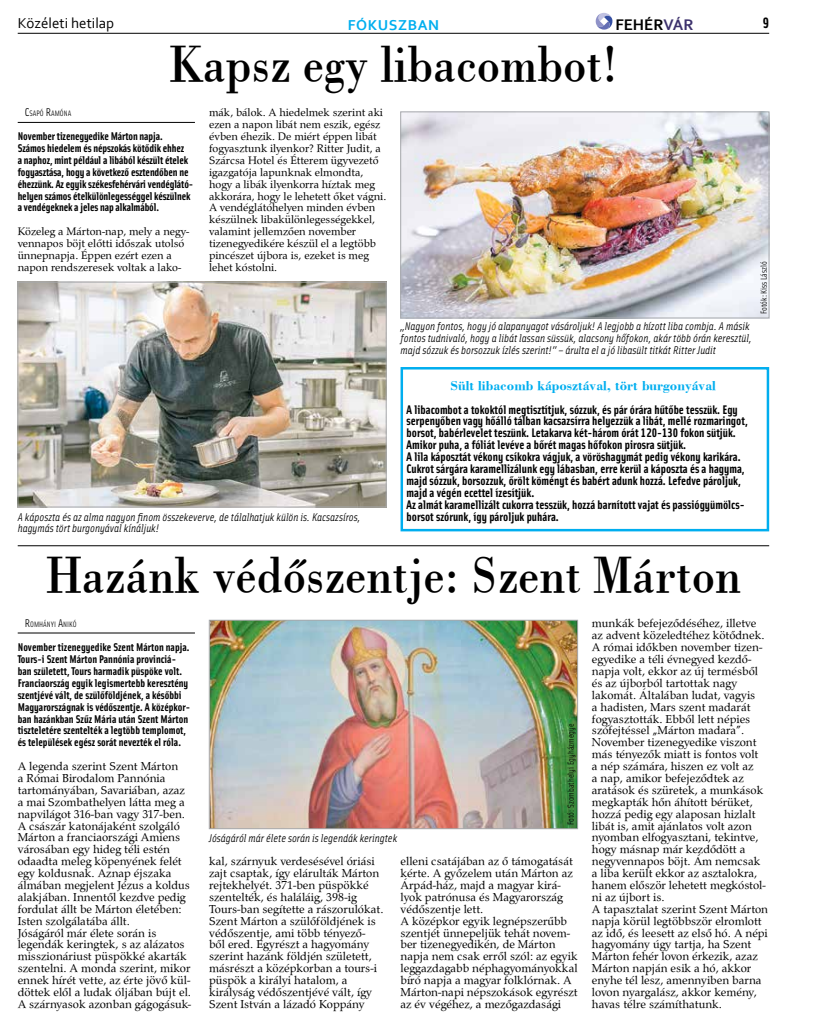
<style>
.page{position:relative;width:833px;height:1025px;background:#fff}
.page>*{position:absolute;margin:0;border:0;box-sizing:border-box;transform-origin:0 0}
.t1{font:52.5px "Bodoni PFL";color:#000;scale:.9 1}
.t2{font:700 16.12px "Corbel";color:#000}
.t3{font:15px "Corbel";color:#000}
.t4{font:700 15px "Corbel";letter-spacing:.04em;color:#00aeef}
.t5{font:700 15px "Solex";color:#000}
.t6{font:700 13.75px "Bodoni PFL";color:#00aeef}
.t7{font:700 12.5px/11.9px "Solex";color:#000}
.t8{font:11.88px/11.9px "Palladius";color:#000}
.t9{font:700 11.25px/11.9px "Solex";color:#000}
.t10{font:11.25px/11.9px "Palladius";color:#000}
.t11{font:italic 11.25px/11.9px "Solex";color:#000}
.t12{font:8.75px "Solex";color:#000}
.t13{font:7.88px "Solex";color:#000}
.s1{color:#3c316c}
.s2{font-size:11.25px}
</style>
<div class="page">
<hr style="left:18px;top:33px;width:751px;height:1px;background:#000">
<svg style="left:595px;top:13px;width:17px;height:17px"></svg>
<hr style="left:18px;top:632px;width:177px;height:1px;background:#000">
<hr style="left:18px;top:122px;width:177px;height:1px;background:#000">
<img style="left:402px;top:114px;width:365px;height:202px">
<div style="left:400px;top:112px;width:369px;height:206px;border:1px solid #a7a9ac"></div>
<img style="left:20px;top:284px;width:364px;height:221px">
<div style="left:18px;top:282px;width:368px;height:225px;border:1px solid #a7a9ac"></div>
<img style="left:211px;top:621px;width:365px;height:205px">
<div style="left:209px;top:619px;width:369px;height:209px;border:1px solid #a7a9ac"></div>
<hr style="left:18px;top:545px;width:751px;height:1px;background:#000">
<div style="left:400px;top:367px;width:369px;height:164px;border:2px solid #00aeef"></div>
<p class="t3" style="left:18px;top:13px;width:98px">Közéleti hetilap</p>
<p class="t4" style="left:348px;top:15px;width:93px">FÓKUSZBAN</p>
<h2 class="t2" style="left:615px;top:14px;width:80px">FEHÉR<span class="s1">VÁR</span></h2>
<p class="t5" style="left:762px;top:13px;width:8px">9</p>
<h1 class="t1" style="left:169px;top:27px;width:500px">Kapsz egy libacombot!</h1>
<p class="t13" style="left:25px;top:109px;width:48px"><span class="s2">C</span>SAPÓ <span class="s2">R</span>AM ÓNA</p>
<p class="t9" style="left:18px;top:130px;width:176px">November tizenegyedike Márton napja.<br>Számos hiedelem és népszokás kötődik ehhez<br>a naphoz, mint például a libából készült ételek fogyasztása, hogy a következő esztendőben ne éhezzünk. Az egyik székesfehérvári vendéglátó&shy;helyen számos ételkülönlegességgel készülnek a vendégeknek a jeles nap alkalmából.</p>
<p class="t10" style="left:18px;top:225px;width:173px">Közeleg a Márton-nap, mely a negy&shy;vennapos böjt előtti időszak utolsó ünnepnapja. Éppen ezért ezen a napon rendszeresek voltak a lako-</p>
<p class="t10" style="left:209px;top:107px;width:179px">mák, bálok. A hiedelmek szerint aki ezen a napon libát nem eszik, egész évben éhezik. De miért éppen libát fogyasztunk ilyenkor? Ritter Judit, a Szárcsa Hotel és Étterem ügyvezető igazgatója lapunknak elmondta, hogy a libák ilyenkorra híztak meg akkorára, hogy le lehetett őket vágni.<br>A vendéglátóhelyen minden évben készülnek libakülönlegességekkel, valamint jellemzően november tizenegyedikére készül el a legtöbb pincészet újbora is, ezeket is meg lehet kóstolni.</p>
<p class="t11" style="left:18px;top:510px;width:344px">A káposzta és az alma nagyon finom összekeverve, de tálalhatjuk külön is. Kacsazsíros, hagymás tört burgonyával kínáljuk!</p>
<p class="t11" style="left:400px;top:320px;width:353px">„Nagyon fontos, hogy jó alapanyagot vásároljuk! A legjobb a hízott liba combja. A másik fontos tudnivaló, hogy a libát lassan süssük, alacsony hőfokon, akár több órán keresztül, majd sózzuk és borsozzuk ízlés szerint!” – árulta el a jó libasült titkát Ritter Judit</p>
<p class="t6" style="left:450px;top:375px;width:267px">Sült libacomb káposztával, tört burgonyával</p>
<p class="t7" style="left:406px;top:402px;width:343px">A libacombot a tokoktól megtisztítjuk, sózzuk, és pár órára hűtőbe tesszük. Egy serpenyőben vagy hőálló tálban kacsazsírra helyezzük a libát, mellé rozmaringot, borsot, babérlevelet teszünk. Letakarva két-három órát 120-130 fokon sütjük.<br>Amikor puha, a fóliát levéve a bőrét magas hőfokon pirosra sütjük.<br>A lila káposztát vékony csíkokra vágjuk, a vöröshagymát pedig vékony karikára.<br>Cukrot sárgára karamellizálunk egy lábasban, erre kerül a káposzta és a hagyma, majd sózzuk, borsozzuk, őrölt köményt és babért adunk hozzá. Lefedve pároljuk, majd a végén ecettel ízesítjük.<br>Az almát karamellizált cukorra tesszük, hozzá barnított vajat és passiógyümölcs&shy;borsot szórunk, így pároljuk puhára.</p>
<h1 class="t1" style="left:46px;top:538px;width:774px">Hazánk védőszentje: Szent Márton</h1>
<p class="t12" style="left:758px;top:314px;width:54px;rotate:-90deg">Fotók: Kiss László</p>
<p class="t13" style="left:25px;top:619px;width:53px"><span class="s2">R</span>OM HÁNYI <span class="s2">A</span>NIKÓ</p>
<p class="t9" style="left:18px;top:640px;width:174px">November tizenegyedike Szent Márton napja.<br>Tours-i Szent Márton Pannónia provinciá&shy;ban született, Tours harmadik püspöke volt.<br>Franciaország egyik legismertebb keresztény szentjévé vált, de szülőföldjének, a későbbi Magyarországnak is védőszentje. A középkor&shy;ban hazánkban Szűz Mária után Szent Márton tiszteletére szentelték a legtöbb templomot, és települések egész sorát nevezték el róla.</p>
<p class="t8" style="left:18px;top:760px;width:175px">A legenda szerint Szent Márton<br>a Római Birodalom Pannónia tartományában, Savariában, azaz a mai Szombathelyen látta meg a napvilágot 316-ban vagy 317-ben.<br>A császár katonájaként szolgáló<br>Márton a franciaországi Amiens városában egy hideg téli estén odaadta meleg köpenyének felét egy koldusnak. Aznap éjszaka álmában megjelent Jézus a koldus alakjában. Innentől kezdve pedig fordulat állt be Márton életében:<br>Isten szolgálatába állt.<br>Jóságáról már élete során is legendák keringtek, s az alázatos misszionáriust püspökké akarták szentelni. A monda szerint, mikor ennek hírét vette, az érte jövő kül&shy;döttek elől a ludak óljában bújt el.<br>A szárnyasok azonban gágogásuk-</p>
<p class="t11" style="left:209px;top:830px;width:190px">Jóságáról már élete során is legendák keringtek</p>
<p class="t12" style="left:565px;top:824px;width:103px;rotate:-90deg">Fotó: Szombathelyi Egyházmegye</p>
<p class="t8" style="left:209px;top:855px;width:176px">kal, szárnyuk verdesésével óriási zajt csaptak, így elárulták Márton rejtekhelyét. 371-ben püspökké szentelték, és haláláig, 398-ig Tours-ban segítette a rászorulókat.<br>Szent Márton a szülőföldjének is védőszentje, ami több tényező&shy;ből ered. Egyrészt a hagyomány szerint hazánk földjén született, másrészt a középkorban a tours-i püspök a királyi hatalom, a királyság védőszentjévé vált, így Szent István a lázadó Koppány</p>
<p class="t8" style="left:400px;top:855px;width:179px">elleni csatájában az ő támogatását kérte. A győzelem után Márton az<br>Árpád-ház, majd a magyar kirá&shy;lyok patrónusa és Magyarország védőszentje lett.<br>A középkor egyik legnépszerűbb szentjét ünnepeljük tehát novem&shy;ber tizenegyedikén, de Márton napja nem csak erről szól: az egyik leggazdagabb néphagyományokkal bíró napja a magyar folklórnak. A<br>Márton-napi népszokások egyrészt az év végéhez, a mezőgazdasági</p>
<p class="t8" style="left:592px;top:617px;width:178px">munkák befejeződéséhez, illetve az advent közeledtéhez kötődnek.<br>A római időkben november tizen&shy;egyedike a téli évnegyed kezdő&shy;napja volt, ekkor az új termésből és az újborból tartottak nagy lakomát. Általában ludat, vagyis<br>a hadisten, Mars szent madarát fogyasztották. Ebből lett népies szófejtéssel „Márton madara”.<br>November tizenegyedike viszont más tényezők miatt is fontos volt<br>a nép számára, hiszen ez volt az<br>a nap, amikor befejeződtek az aratások és szüretek, a munkások megkapták hőn áhított bérüket, hozzá pedig egy alaposan hizlalt libát is, amit ajánlatos volt azon nyomban elfogyasztani, tekintve, hogy másnap már kezdődött a negyvennapos böjt. Ám nemcsak a liba került ekkor az asztalokra, hanem először lehetett megkóstol&shy;ni az újbort is.<br>A tapasztalat szerint Szent Márton napja körül legtöbbször elromlott az idő, és leesett az első hó. A népi hagyomány úgy tartja, ha Szent<br>Márton fehér lovon érkezik, azaz<br>Márton napján esik a hó, akkor enyhe tél lesz, amennyiben barna lovon nyargalász, akkor kemény, havas télre számíthatunk.</p>
</div>
